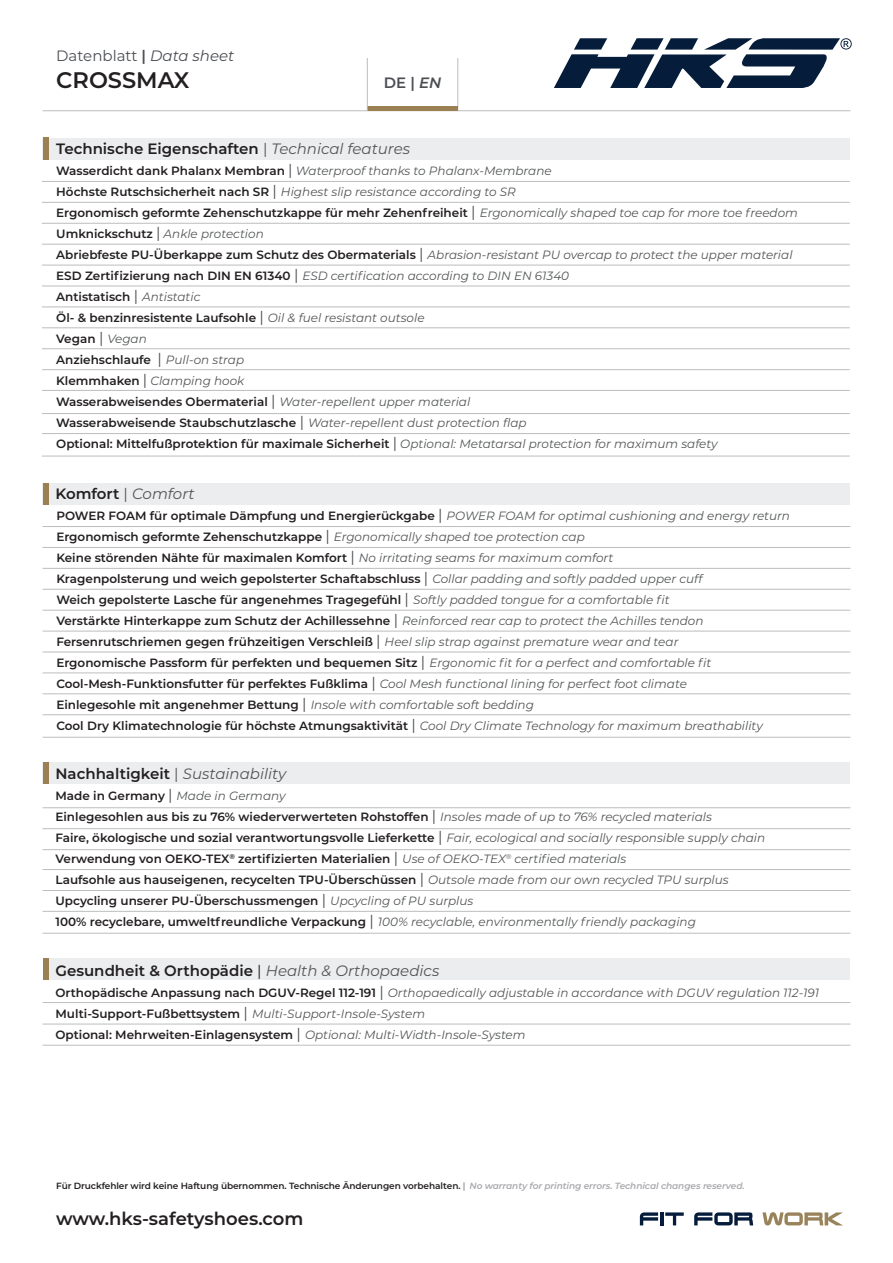
<style>
.page{position:relative;width:893px;height:1263px;background:#fff}
.page>*{position:absolute;margin:0;border:0;box-sizing:border-box;transform-origin:0 0}
.t1{font:600 22.5px "Montserrat";color:#231f20}
.t2{font:600 18px "Montserrat";color:#231f20}
.t3{font:600 15px "Montserrat";color:#231f20}
.t4{font:15px "Montserrat";color:#4b4e53}
.t5{font:600 15px "Montserrat";color:#4b4e53}
.t6{font:600 12px/21px "Montserrat";color:#231f20}
.t7{font:italic 12px/21px "Montserrat";color:#545557}
.t8{font:600 9px "Montserrat";letter-spacing:-.01em;color:#231f20}
.s1{font-weight:600}
.s2{font-style:italic}
.s3{font-weight:400;color:#545557}
.s4{font-weight:400;font-style:italic;color:#545557}
.s5{font-weight:400;font-size:15px;color:#4b4e53}
.s6{font-weight:400}
.s7{font-weight:600;font-style:normal;color:#231f20}
.s8{font-style:normal;font-size:15px;color:#4b4e53}
.s9{font-weight:400;color:#4b4e53}
.s10{font-style:italic;color:#a8a9ad}
</style>
<div class="page">
<hr style="left:43px;top:849px;width:807px;height:1px;background:#bcbdc0">
<hr style="left:43px;top:869px;width:807px;height:1px;background:#bcbdc0">
<hr style="left:43px;top:807px;width:807px;height:1px;background:#bcbdc0">
<hr style="left:43px;top:828px;width:807px;height:1px;background:#bcbdc0">
<hr style="left:43px;top:890px;width:807px;height:1px;background:#bcbdc0">
<hr style="left:43px;top:911px;width:807px;height:1px;background:#bcbdc0">
<hr style="left:43px;top:933px;width:807px;height:1px;background:#bcbdc0">
<div style="left:42px;top:138px;width:808px;height:22px;background:#ebedef"></div>
<div style="left:43px;top:138px;width:5px;height:22px;background:#9a8052"></div>
<hr style="left:43px;top:568px;width:807px;height:1px;background:#bcbdc0">
<hr style="left:43px;top:589px;width:807px;height:1px;background:#bcbdc0">
<hr style="left:43px;top:526px;width:807px;height:1px;background:#bcbdc0">
<hr style="left:43px;top:547px;width:807px;height:1px;background:#bcbdc0">
<hr style="left:43px;top:610px;width:807px;height:1px;background:#bcbdc0">
<hr style="left:43px;top:631px;width:807px;height:1px;background:#bcbdc0">
<hr style="left:43px;top:714px;width:807px;height:1px;background:#bcbdc0">
<hr style="left:43px;top:737px;width:807px;height:1px;background:#bcbdc0">
<hr style="left:43px;top:693px;width:807px;height:1px;background:#bcbdc0">
<hr style="left:43px;top:673px;width:807px;height:1px;background:#bcbdc0">
<hr style="left:43px;top:652px;width:807px;height:1px;background:#bcbdc0">
<div style="left:43px;top:483px;width:807px;height:22px;background:#ebedef"></div>
<div style="left:43px;top:483px;width:5px;height:21px;background:#9a8052"></div>
<div style="left:43px;top:762px;width:807px;height:22px;background:#ebedef"></div>
<div style="left:43px;top:762px;width:5px;height:22px;background:#9a8052"></div>
<hr style="left:43px;top:1024px;width:807px;height:1px;background:#bcbdc0">
<hr style="left:43px;top:1045px;width:807px;height:1px;background:#bcbdc0">
<hr style="left:43px;top:1002px;width:807px;height:1px;background:#bcbdc0">
<div style="left:47px;top:958px;width:803px;height:22px;background:#ebedef"></div>
<div style="left:43px;top:958px;width:5px;height:22px;background:#9a8052"></div>
<hr style="left:42px;top:223px;width:808px;height:1px;background:#bcbdc0">
<hr style="left:42px;top:244px;width:808px;height:1px;background:#bcbdc0">
<hr style="left:42px;top:181px;width:808px;height:1px;background:#bcbdc0">
<hr style="left:42px;top:202px;width:808px;height:1px;background:#bcbdc0">
<hr style="left:42px;top:265px;width:808px;height:1px;background:#bcbdc0">
<hr style="left:42px;top:286px;width:808px;height:1px;background:#bcbdc0">
<hr style="left:42px;top:369px;width:808px;height:1px;background:#bcbdc0">
<hr style="left:42px;top:348px;width:808px;height:1px;background:#bcbdc0">
<hr style="left:42px;top:328px;width:808px;height:1px;background:#bcbdc0">
<hr style="left:42px;top:307px;width:808px;height:1px;background:#bcbdc0">
<hr style="left:42px;top:390px;width:808px;height:1px;background:#bcbdc0">
<hr style="left:42px;top:413px;width:808px;height:1px;background:#bcbdc0">
<hr style="left:458px;top:58px;width:1px;height:53px;background:#bcbdc0">
<hr style="left:43px;top:110px;width:807px;height:1px;background:#bcbdc0">
<hr style="left:367px;top:107px;width:91px;height:4px;background:#9a8052">
<hr style="left:367px;top:58px;width:1px;height:53px;background:#bcbdc0">
<svg style="left:554px;top:38px;width:298px;height:50px"></svg>
<svg style="left:665px;top:1212px;width:19px;height:13px"></svg>
<svg style="left:640px;top:1212px;width:18px;height:13px"></svg>
<hr style="left:660px;top:1212px;width:4px;height:13px;background:#051c3a">
<svg style="left:694px;top:1212px;width:59px;height:13px"></svg>
<svg style="left:762px;top:1212px;width:81px;height:13px"></svg>
<hr style="left:42px;top:433px;width:808px;height:1px;background:#bcbdc0">
<hr style="left:42px;top:456px;width:808px;height:1px;background:#bcbdc0">
<p class="t4" style="left:56px;top:45px;width:180px">Datenblatt <span class="s1">|</span> <span class="s2">Data sheet</span></p>
<h1 class="t1" style="left:56px;top:64px;width:135px">CROSSMAX</h1>
<p class="t5" style="left:384px;top:72px;width:59px">DE | <span class="s2">EN</span></p>
<p class="t3" style="left:56px;top:138px;width:355px">Technische Eigenschaften <span class="s3">|</span> <span class="s4">Technical features</span></p>
<p class="t6" style="left:56px;top:160px;width:743px">Wasserdicht dank Phalanx Membran <span class="s5">|</span> <span class="s4">Waterproof thanks to Phalanx-Membrane<br></span>Höchste Rutschsicherheit nach SR <span class="s5">|</span> <span class="s4">Highest slip resistance according to SR<br></span>Ergonomisch geformte Zehenschutzkappe für mehr Zehenfreiheit <span class="s5">|</span> <span class="s4">Ergonomically shaped toe cap for more toe freedom </span>Umknickschutz <span class="s5">|</span> <span class="s4">Ankle protection<br></span>Abriebfeste PU-Überkappe zum Schutz des Obermaterials <span class="s5">|</span> <span class="s4">Abrasion-resistant PU overcap to protect the upper material </span>ESD Zertifizierung nach DIN EN 61340 <span class="s5">|</span> <span class="s4">ESD certification according to DIN EN 61340<br></span>Antistatisch <span class="s5">|</span> <span class="s4">Antistatic<br></span>Öl- &amp; benzinresistente Laufsohle <span class="s5">|</span> <span class="s4">Oil &amp; fuel resistant outsole<br></span>Vegan <span class="s5">|</span> <span class="s4">Vegan<br></span>Anziehschlaufe <span class="s5">|</span> <span class="s4">Pull-on strap<br></span>Klemmhaken <span class="s5">|</span> <span class="s4">Clamping hook<br></span>Wasserabweisendes Obermaterial <span class="s5">|</span> <span class="s4">Water-repellent upper material<br></span>Wasserabweisende Staubschutzlasche <span class="s5">|</span> <span class="s4">Water-repellent dust protection flap<br></span>Optional: Mittelfußprotektion für maximale Sicherheit <span class="s5">|</span> <span class="s4">Optional: Metatarsal protection for maximum safety</span></p>
<p class="t3" style="left:55px;top:483px;width:141px">Komfort <span class="s3">|</span> <span class="s4">Comfort</span></p>
<p class="t6" style="left:56px;top:504px;width:735px">POWER FOAM für optimale Dämpfung und Energierückgabe <span class="s5">|</span> <span class="s4">POWER FOAM for optimal cushioning and energy return </span>Ergonomisch geformte Zehenschutzkappe <span class="s5">|</span> <span class="s4">Ergonomically shaped toe protection cap<br></span>Keine störenden Nähte für maximalen Komfort <span class="s5">|</span> <span class="s4">No irritating seams for maximum comfort<br></span>Kragenpolsterung und weich gepolsterter Schaftabschluss <span class="s5">|</span> <span class="s4">Collar padding and softly padded upper cuff<br></span>Weich gepolsterte Lasche für angenehmes Tragegefühl <span class="s5">|</span> <span class="s4">Softly padded tongue for a comfortable fit<br></span>Verstärkte Hinterkappe zum Schutz der Achillessehne <span class="s5">|</span> <span class="s4">Reinforced rear cap to protect the Achilles tendon </span>Fersenrutschriemen gegen frühzeitigen Verschleiß <span class="s5">|</span> <span class="s4">Heel slip strap against premature wear and tear<br></span>Ergonomische Passform für perfekten und bequemen Sitz <span class="s5">|</span> <span class="s4">Ergonomic fit for a perfect and comfortable fit </span>Cool-Mesh-Funktionsfutter für perfektes Fußklima <span class="s5">|</span> <span class="s4">Cool Mesh functional lining for perfect foot climate<br></span>Einlegesohle mit angenehmer Bettung <span class="s5">|</span> <span class="s4">Insole with comfortable soft bedding<br></span>Cool Dry Klimatechnologie für höchste Atmungsaktivität <span class="s5">|</span> <span class="s4">Cool Dry Climate Technology for maximum breathability</span></p>
<p class="t3" style="left:55px;top:763px;width:232px">Nachhaltigkeit <span class="s3">|</span> <span class="s4">Sustainability</span></p>
<p class="t6" style="left:55px;top:785px;width:711px">Made in Germany <span class="s5">|</span> <span class="s4">Made in Germany<br></span>Einlegesohlen aus bis zu 76% wiederverwerteten Rohstoffen <span class="s5">|</span> <span class="s4">Insoles made of up to 76% recycled materials<br></span>Faire, ökologische und sozial verantwortungsvolle Lieferkette <span class="s5">|</span> <span class="s4">Fair, ecological and socially responsible supply chain </span>Verwendung von OEKO-TEX<sup>®</sup> zertifizierten Materialien <span class="s5">|</span> <span class="s4">Use of OEKO-TEX</span><sup>®</sup> <span class="s4">certified materials<br></span>Laufsohle aus hauseigenen, recycelten TPU-Überschüssen <span class="s5">|</span> <span class="s4">Outsole made from our own recycled TPU surplus </span>Upcycling unserer PU-Überschussmengen <span class="s5">|</span> <span class="s4">Upcycling of PU surplus<br></span>100% recyclebare, umweltfreundliche Verpackung <span class="s5">|</span> <span class="s4">100% recyclable, environmentally friendly packaging</span></p>
<p class="t3" style="left:55px;top:959px;width:385px">Gesundheit &amp; Orthopädie <span class="s6">|</span> <span class="s4">Health &amp; Orthopaedics</span></p>
<p class="t7" style="left:55px;top:982px;width:765px"><span class="s7">Orthopädische Anpassung nach DGUV-Regel 112-191</span> <span class="s8">|</span> Orthopaedically adjustable in accordance with DGUV regulation 112-191<br><span class="s7">Multi-Support-Fußbettsystem</span> <span class="s8">|</span> Multi-Support-Insole-System<br><span class="s7">Optional: Mehrweiten-Einlagensystem</span> <span class="s8">|</span> Optional: Multi-Width-Insole-System</p>
<p class="t8" style="left:56px;top:1180px;width:690px">Für Druckfehler wird keine Haftung übernommen. Technische Änderungen vorbehalten. <span class="s9">|</span> <span class="s10">No warranty for printing errors. Technical changes reserved.</span></p>
<h2 class="t2" style="left:56px;top:1206px;width:249px">www.hks-safetyshoes.com</h2>
</div>
